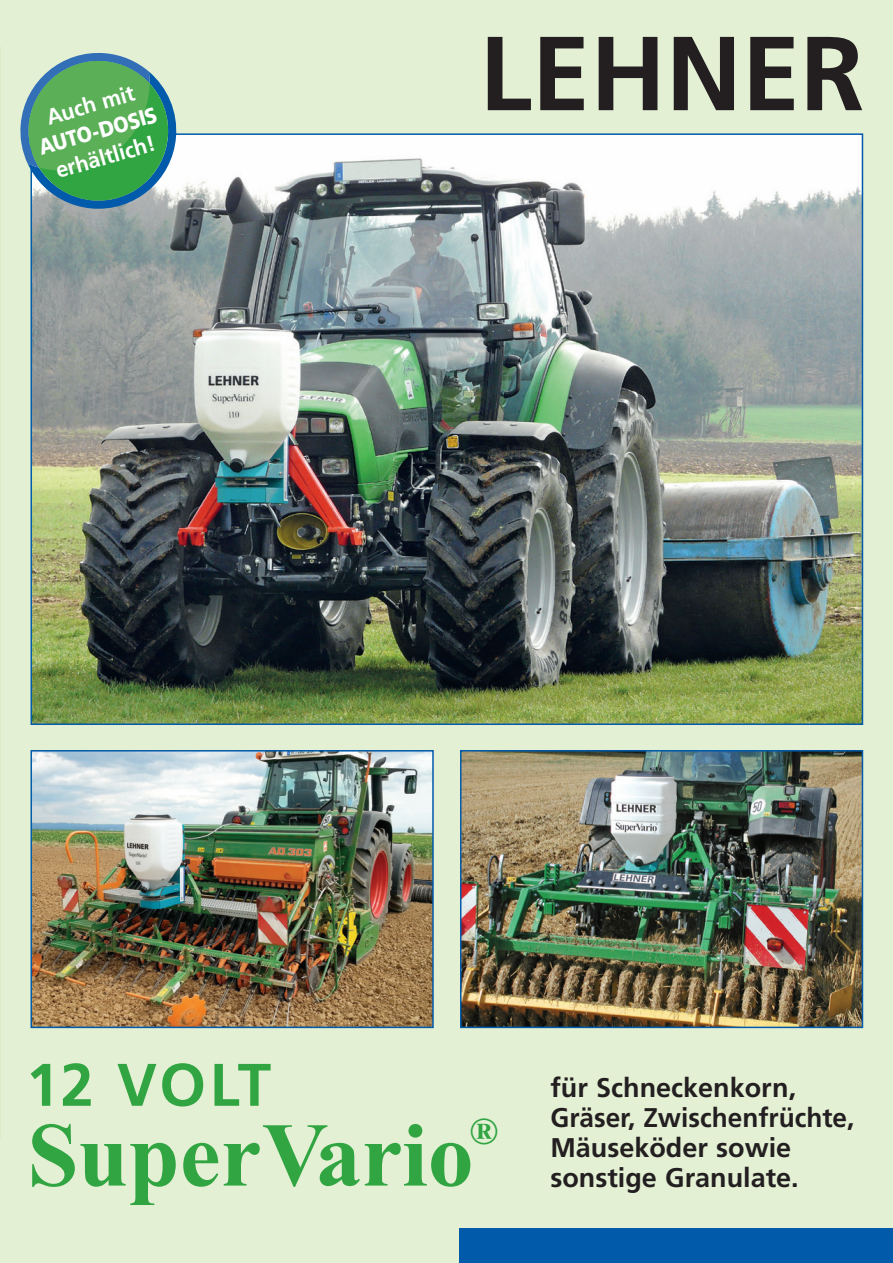
<style>
.page{position:relative;width:893px;height:1263px;background:#e4f0d4}
.page>*{position:absolute;margin:0;border:0;box-sizing:border-box;transform-origin:0 0}
.t1{font:700 105px "Frutiger LT Std";color:#231f20}
.t2{font:700 90.9px "Times New Roman";color:#32a543}
.t3{font:700 60px "Frutiger LT Std";letter-spacing:.03em;color:#32a543}
.t4{font:700 37.8px "Times New Roman";color:#32a543}
.t5{font:700 27px/30px "Frutiger LT Std";color:#231f20}
.t6{font:700 22.2px "Frutiger LT Std";color:#fff}
.t7{font:900 22.2px "Frutiger LT Std";color:#fff;scale:.88 1}
</style>
<div class="page">
<img style="left:34px;top:136px;width:826px;height:586px">
<div style="left:459px;top:1229px;width:434px;height:34px;background:#015aaa"></div>
<img style="left:463px;top:753px;width:397px;height:272px">
<div style="left:460px;top:750px;width:403px;height:278px;border:2px solid #015aaa"></div>
<img style="left:34px;top:753px;width:397px;height:272px">
<div style="left:31px;top:750px;width:403px;height:278px;border:2px solid #015aaa"></div>
<svg style="left:20px;top:53px;width:158px;height:159px;background:#65ad7c"></svg>
<p class="t6" style="left:43px;top:105px;width:92px;rotate:-16deg">Auch mit</p>
<p class="t7" style="left:36px;top:135px;width:140px;rotate:-16deg">AUTO-DOSIS</p>
<p class="t6" style="left:53px;top:158px;width:104px;rotate:-16deg">erhältlich!</p>
<h1 class="t1" style="left:479px;top:12px;width:387px">LEHNER</h1>
<h3 class="t3" style="left:26px;top:1050px;width:247px">12 VOLT</h3>
<h2 class="t2" style="left:27px;top:1092px;width:448px">SuperVario</h2>
<h3 class="t4" style="left:470px;top:1105px;width:30px">®</h3>
<p class="t5" style="left:550px;top:1072px;width:305px">für Schneckenkorn,<br>Gräser, Zwischenfrüchte,<br>Mäuseköder sowie sonstige Granulate.</p>
</div>
